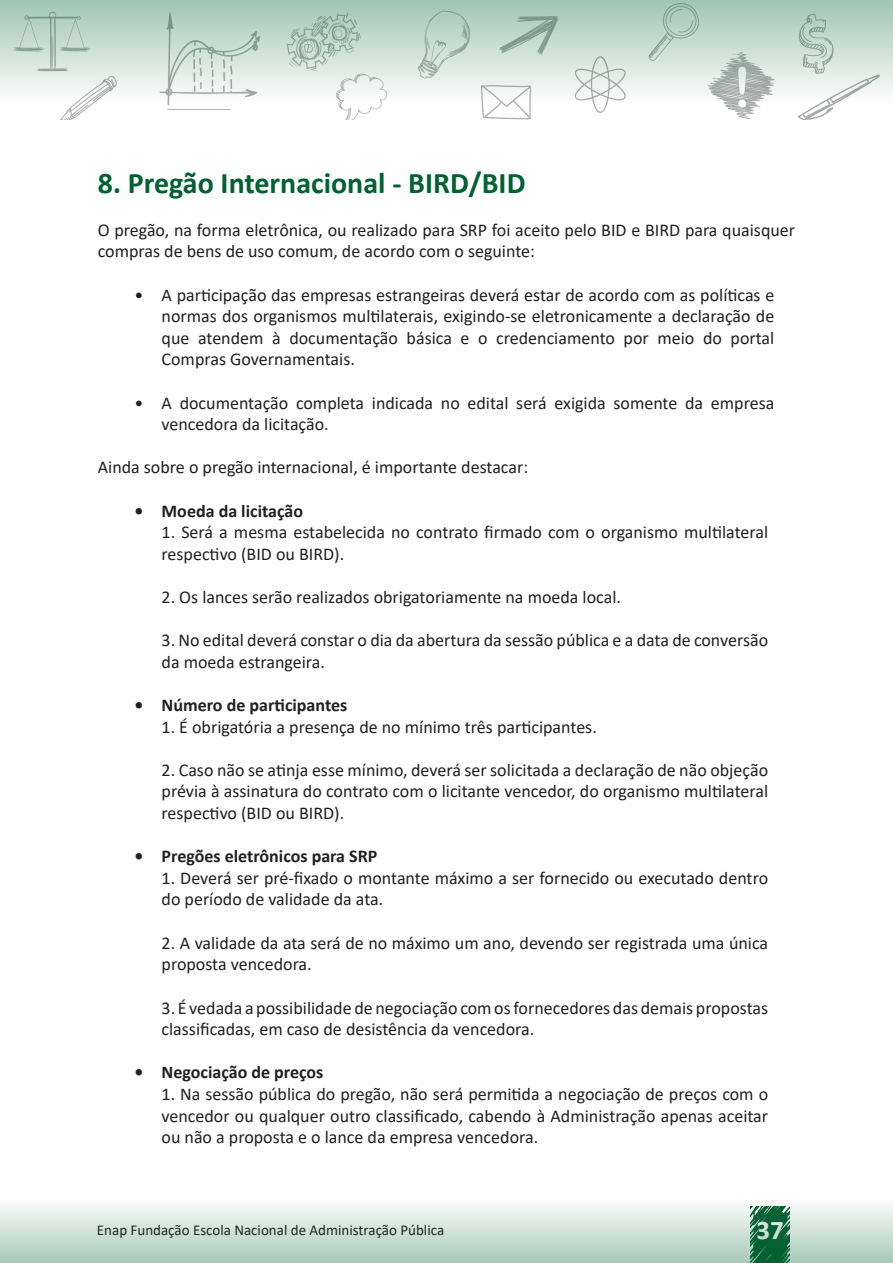
<style>
.page{position:relative;width:893px;height:1263px;background:#fff}
.page>*{position:absolute;margin:0;border:0;box-sizing:border-box;transform-origin:0 0}
.t1{font:700 30px "Calibri";color:#006131}
.t2{font:700 27px "Calibri";color:#fff}
.t3{font:18px/21.6px "Calibri";color:#231f20}
.t4{font:700 18px "Calibri";color:#231f20}
.t5{font:15px "Calibri";color:#231f20}
</style>
<div class="page">
<svg style="left:0;top:0;width:893px;height:120px"></svg>
<svg style="left:0;top:1205px;width:893px;height:58px;background:#c6dbd0"></svg>
<h1 class="t1" style="left:98px;top:161px;width:429px">8. Pregão Internacional - BIRD/BID</h1>
<p class="t3" style="left:98px;top:219px;width:699px">O pregão, na forma eletrônica, ou realizado para SRP foi aceito pelo BID e BIRD para quaisquer compras de bens de uso comum, de acordo com o seguinte:</p>
<p class="t3" style="left:162px;top:283px;width:614px;text-align:justify;text-indent:-27px">• A participação das empresas estrangeiras deverá estar de acordo com as políticas e normas dos organismos multilaterais, exigindo-se eletronicamente a declaração de que atendem à documentação básica e o credenciamento por meio do portal Compras Governamentais.</p>
<p class="t3" style="left:162px;top:391px;width:614px;text-indent:-27px">• A documentação completa indicada no edital será exigida somente da empresa vencedora da licitação.</p>
<p class="t3" style="left:98px;top:456px;width:432px">Ainda sobre o pregão internacional, é importante destacar:</p>
<p class="t4" style="left:135px;top:498px;width:170px">• Moeda da licitação</p>
<p class="t3" style="left:162px;top:521px;width:608px">1. Será a mesma estabelecida no contrato firmado com o organismo multilateral respectivo (BID ou BIRD).</p>
<p class="t3" style="left:162px;top:586px;width:461px">2. Os lances serão realizados obrigatoriamente na moeda local.</p>
<p class="t3" style="left:162px;top:629px;width:608px">3. No edital deverá constar o dia da abertura da sessão pública e a data de conversão da moeda estrangeira.</p>
<p class="t4" style="left:135px;top:692px;width:214px">• Número de participantes</p>
<p class="t3" style="left:162px;top:715px;width:437px">1. É obrigatória a presença de no mínimo três participantes.</p>
<p class="t3" style="left:162px;top:759px;width:608px;text-align:justify">2. Caso não se atinja esse mínimo, deverá ser solicitada a declaração de não objeção prévia à assinatura do contrato com o licitante vencedor, do organismo multilateral respectivo (BID ou BIRD).</p>
<p class="t4" style="left:135px;top:843px;width:244px">• Pregões eletrônicos para SRP</p>
<p class="t3" style="left:162px;top:867px;width:608px">1. Deverá ser pré-fixado o montante máximo a ser fornecido ou executado dentro do período de validade da ata.</p>
<p class="t3" style="left:162px;top:931px;width:608px">2. A validade da ata será de no máximo um ano, devendo ser registrada uma única proposta vencedora.</p>
<p class="t3" style="left:162px;top:996px;width:608px">3. É vedada a possibilidade de negociação com os fornecedores das demais propostas classificadas, em caso de desistência da vencedora.</p>
<p class="t4" style="left:135px;top:1059px;width:190px">• Negociação de preços</p>
<p class="t3" style="left:162px;top:1083px;width:608px;text-align:justify">1. Na sessão pública do pregão, não será permitida a negociação de preços com o vencedor ou qualquer outro classificado, cabendo à Administração apenas aceitar ou não a proposta e o lance da empresa vencedora.</p>
<p class="t5" style="left:97px;top:1220px;width:349px">Enap Fundação Escola Nacional de Administração Pública</p>
<h2 class="t2" style="left:757px;top:1210px;width:29px">37</h2>
</div>
